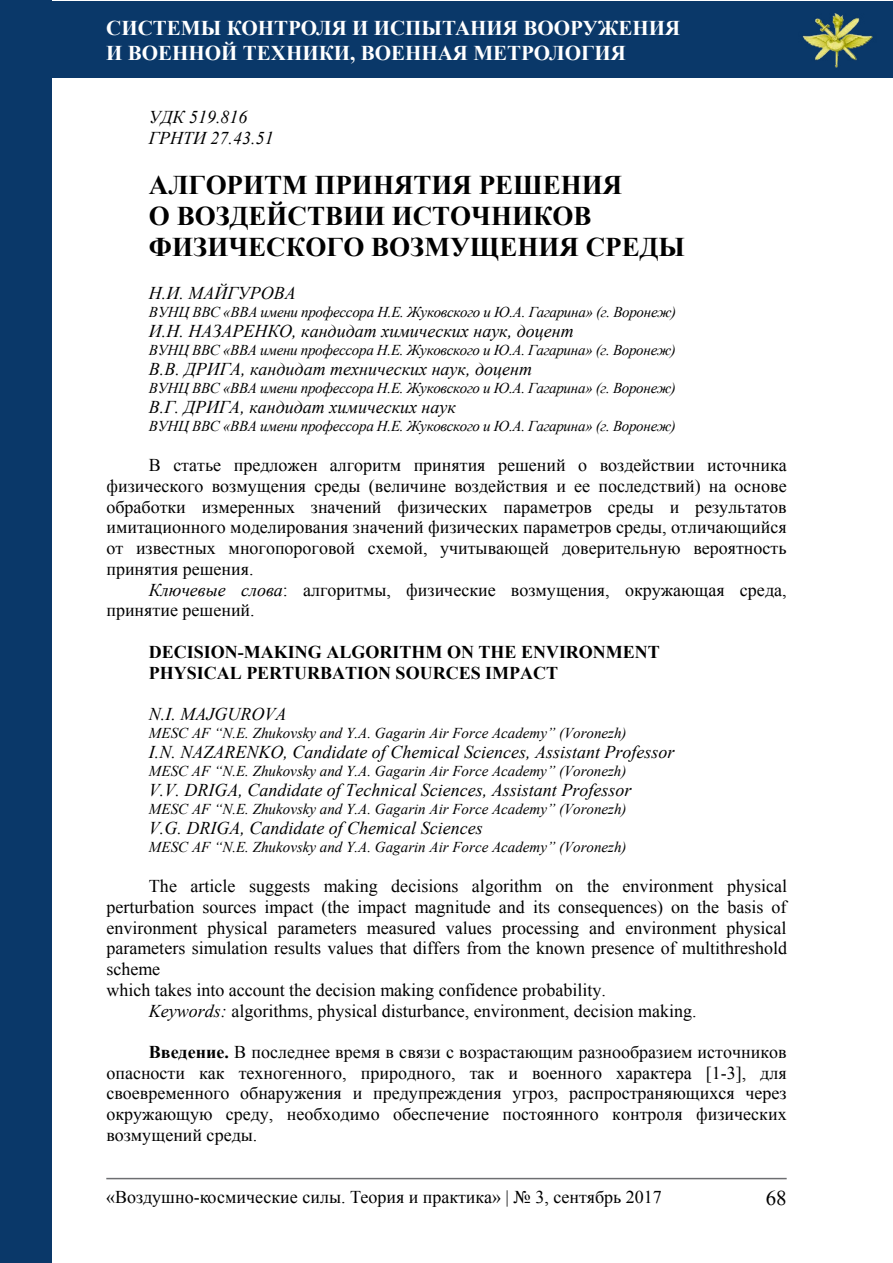
<style>
.page{position:relative;width:893px;height:1263px;background:#fff}
.page>*{position:absolute;margin:0;border:0;box-sizing:border-box;transform-origin:0 0}
.t1{font:700 27px/31px "Times New Roman";color:#000}
.t2{font:700 21px/25.2px "Times New Roman";color:#fff}
.t3{font:21px "Times New Roman";color:#000}
.t4{font:18px/20.7px "Times New Roman";color:#000;text-align:justify}
.t5{font:italic 18px/20.7px "Times New Roman";color:#000}
.t6{font:700 18px/20.7px "Times New Roman";color:#000}
.t7{font:18px "Times New Roman";color:#000}
.t8{font:italic 15px "Times New Roman";letter-spacing:-.015em;color:#000}
.s1{font-style:italic}
.s2{font-weight:700}
</style>
<div class="page">
<hr style="left:106px;top:1178px;width:681px;height:1px;background:#6d6e71">
<div style="left:0;top:1px;width:892px;height:76px;background:#0a3869"></div>
<img style="left:802px;top:13px;width:71px;height:55px">
<div style="left:0;top:1px;width:51px;height:1262px;background:#0a3869"></div>
<p class="t2" style="left:106px;top:14px;width:576px">системы контроля и испытания вооружения и военной техники, военная метрология</p>
<p class="t5" style="left:149px;top:106px;width:126px">УДК 519.816<br>ГРНТИ 27.43.51</p>
<h1 class="t1" style="left:149px;top:168px;width:537px">АЛГОРИТМ ПРИНЯТИЯ РЕШЕНИЯ<br>О ВОЗДЕЙСТВИИ ИСТОЧНИКОВ<br>ФИЗИЧЕСКОГО ВОЗМУЩЕНИЯ СРЕДЫ</h1>
<p class="t5" style="left:149px;top:282px;width:148px">Н.И. МАЙГУРОВА</p>
<p class="t8" style="left:149px;top:301px;width:529px">ВУНЦ ВВС «ВВА имени профессора Н.Е. Жуковского и Ю.А. Гагарина» (г. Воронеж)</p>
<p class="t5" style="left:149px;top:320px;width:426px">И.Н. НАЗАРЕНКО, кандидат химических наук, доцент</p>
<p class="t8" style="left:149px;top:339px;width:528px">ВУНЦ ВВС «ВВА имени профессора Н.Е. Жуковского и Ю.А. Гагарина» (г. Воронеж)</p>
<p class="t5" style="left:149px;top:358px;width:385px">В.В. ДРИГА, кандидат технических наук, доцент</p>
<p class="t8" style="left:149px;top:377px;width:528px">ВУНЦ ВВС «ВВА имени профессора Н.Е. Жуковского и Ю.А. Гагарина» (г. Воронеж)</p>
<p class="t5" style="left:149px;top:396px;width:308px">В.Г. ДРИГА, кандидат химических наук</p>
<p class="t8" style="left:149px;top:415px;width:528px">ВУНЦ ВВС «ВВА имени профессора Н.Е. Жуковского и Ю.А. Гагарина» (г. Воронеж)</p>
<p class="t4" style="left:106px;top:455px;width:682px;text-indent:43px">В статье предложен алгоритм принятия решений о воздействии источника физического возмущения среды (величине воздействия и ее последствий) на основе обработки измеренных значений физических параметров среды и результатов имитационного моделирования значений физических параметров среды, отличающийся от известных многопороговой схемой, учитывающей доверительную вероятность принятия решения.</p>
<p class="t4" style="left:106px;top:579px;width:682px;text-indent:43px"><span class="s1">Ключевые слова</span>: алгоритмы, физические возмущения, окружающая среда, принятие решений.</p>
<p class="t6" style="left:149px;top:641px;width:512px">DECISION-MAKING ALGORITHM ON THE ENVIRONMENT<br>PHYSICAL PERTURBATION SOURCES IMPACT</p>
<p class="t5" style="left:149px;top:703px;width:139px">N.I. MАJGUROVА</p>
<p class="t8" style="left:149px;top:722px;width:479px">MESC AF “N.E. Zhukovsky and Y.A. Gagarin Air Force Academy” (Voronezh)</p>
<p class="t5" style="left:149px;top:741px;width:527px">I.N. NАZАRENKO, Candidate of Chemical Sciences, Assistant Professor</p>
<p class="t8" style="left:149px;top:760px;width:479px">MESC AF “N.E. Zhukovsky and Y.A. Gagarin Air Force Academy” (Voronezh)</p>
<p class="t5" style="left:149px;top:779px;width:484px">V.V. DRIGА, Candidate of Technical Sciences, Assistant Professor</p>
<p class="t8" style="left:149px;top:798px;width:479px">MESC AF “N.E. Zhukovsky and Y.A. Gagarin Air Force Academy” (Voronezh)</p>
<p class="t5" style="left:149px;top:817px;width:335px">V.G. DRIGА, Candidate of Chemical Sciences</p>
<p class="t8" style="left:149px;top:836px;width:479px">MESC AF “N.E. Zhukovsky and Y.A. Gagarin Air Force Academy” (Voronezh)</p>
<p class="t4" style="left:149px;top:876px;width:640px">The article suggests making decisions algorithm on the environment physical</p>
<p class="t4" style="left:106px;top:896px;width:682px">perturbation sources impact (the impact magnitude and its consequences) on the basis of</p>
<p class="t4" style="left:106px;top:917px;width:682px">environment physical parameters measured values processing and environment physical</p>
<p class="t4" style="left:106px;top:938px;width:682px">parameters simulation results values that differs from the known presence of multithreshold</p>
<p class="t4" style="left:106px;top:958px;width:55px">scheme</p>
<p class="t4" style="left:106px;top:979px;width:501px">which takes into account the decision making confidence probability.</p>
<p class="t4" style="left:149px;top:1000px;width:549px"><span class="s1">Keywords:</span> algorithms, physical disturbance, environment, decision making.</p>
<p class="t4" style="left:106px;top:1041px;width:682px;text-indent:43px"><span class="s2">Введение.</span> В последнее время в связи с возрастающим разнообразием источников опасности как техногенного, природного, так и военного характера [1-3], для своевременного обнаружения и предупреждения угроз, распространяющихся через окружающую среду, необходимо обеспечение постоянного контроля физических возмущений среды.</p>
<p class="t7" style="left:106px;top:1185px;width:557px">«Воздушно-космические силы. Теория и практика» | № 3, сентябрь 2017</p>
<p class="t3" style="left:766px;top:1183px;width:22px">68</p>
</div>
